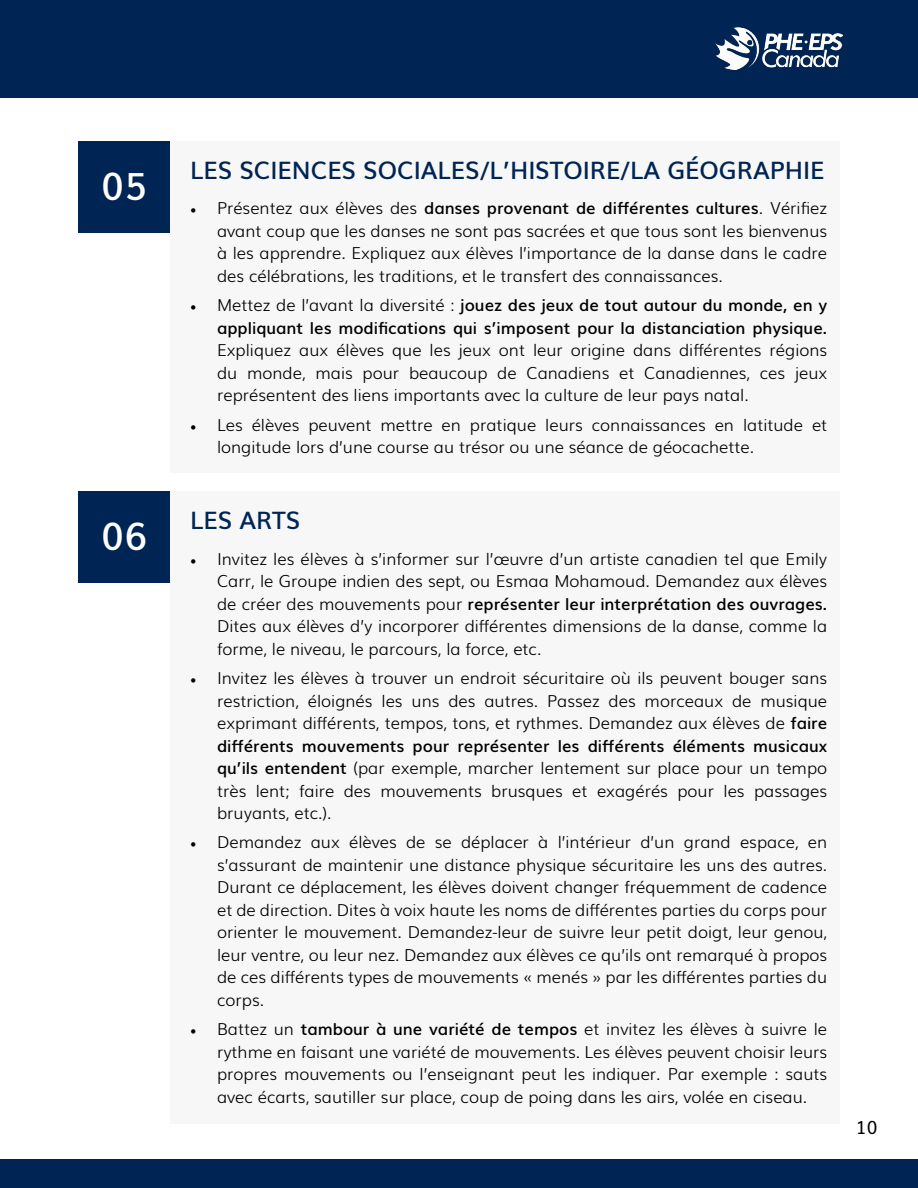
<style>
.page{position:relative;width:918px;height:1188px;background:#fff}
.page>*{position:absolute;margin:0;border:0;box-sizing:border-box;transform-origin:0 0}
.t1{font:600 37.5px "Muli";color:#fff}
.t2{font:600 24px "Muli";color:#002554}
.t3{font:18px "Muli";color:#000}
.t4{font:300 16.5px/22.5px "Muli";color:#000;text-align:justify}
.t5{font:600 16.5px/22.5px "Muli";color:#000;text-align:right}
.s1{font-family:"Minion Pro";font-weight:400}
.s2{font-weight:600}
.s3{font-weight:300}
</style>
<div class="page">
<div style="left:0;top:1160px;width:918px;height:28px;background:#002554"></div>
<div style="left:0;top:0;width:918px;height:97px;background:#002554"></div>
<img style="left:715px;top:28px;width:127px;height:42px">
<div style="left:78px;top:141px;width:92px;height:92px;background:#002554"></div>
<div style="left:170px;top:141px;width:670px;height:331px;background:#f7f7f7"></div>
<div style="left:78px;top:491px;width:92px;height:92px;background:#002554"></div>
<div style="left:170px;top:491px;width:670px;height:632px;background:#f7f7f7"></div>
<h1 class="t1" style="left:101px;top:156px;width:47px">05</h1>
<h1 class="t1" style="left:101px;top:506px;width:47px">06</h1>
<h2 class="t2" style="left:190px;top:150px;width:636px">LES SCIENCES SOCIALES/L’HISTOIRE/LA GÉOGRAPHIE</h2>
<p class="t4" style="left:217px;top:196px;width:612px;text-indent:-27px"><span class="s1">•</span> Présentez aux élèves des <span class="s2">danses provenant de différentes cultures</span>. Vérifiez avant coup que les danses ne sont pas sacrées et que tous sont les bienvenus à les apprendre. Expliquez aux élèves l’importance de la danse dans le cadre des célébrations, les traditions, et le transfert des connaissances.</p>
<p class="t5" style="left:190px;top:293px;width:639px"><span class="s1">•</span> <span class="s3">Mettez de l’avant la diversité :</span> jouez des jeux de tout autour du monde, en y appliquant les modifications qui s’imposent pour la distanciation physique.</p>
<p class="t4" style="left:217px;top:338px;width:612px">Expliquez aux élèves que les jeux ont leur origine dans différentes régions du monde, mais pour beaucoup de Canadiens et Canadiennes, ces jeux représentent des liens importants avec la culture de leur pays natal.</p>
<p class="t4" style="left:217px;top:412px;width:612px;text-indent:-27px"><span class="s1">•</span> Les élèves peuvent mettre en pratique leurs connaissances en latitude et longitude lors d’une course au trésor ou une séance de géocachette.</p>
<h2 class="t2" style="left:190px;top:501px;width:112px">LES ARTS</h2>
<p class="t4" style="left:217px;top:546px;width:612px;text-indent:-27px"><span class="s1">•</span> Invitez les élèves à s’informer sur l’œuvre d’un artiste canadien tel que Emily Carr, le Groupe indien des sept, ou Esmaa Mohamoud. Demandez aux élèves de créer des mouvements pour <span class="s2">représenter leur interprétation des ouvrages.<br></span>Dites aux élèves d’y incorporer différentes dimensions de la danse, comme la forme, le niveau, le parcours, la force, etc.</p>
<p class="t4" style="left:217px;top:666px;width:612px;text-indent:-27px"><span class="s1">•</span> Invitez les élèves à trouver un endroit sécuritaire où ils peuvent bouger sans restriction, éloignés les uns des autres. Passez des morceaux de musique exprimant différents, tempos, tons, et rythmes. Demandez aux élèves de <span class="s2">faire différents mouvements pour représenter les différents éléments musicaux qu’ils entendent</span> (par exemple, marcher lentement sur place pour un tempo très lent; faire des mouvements brusques et exagérés pour les passages bruyants, etc.).</p>
<p class="t4" style="left:217px;top:830px;width:612px;text-indent:-27px"><span class="s1">•</span> Demandez aux élèves de se déplacer à l’intérieur d’un grand espace, en s’assurant de maintenir une distance physique sécuritaire les uns des autres.<br>Durant ce déplacement, les élèves doivent changer fréquemment de cadence et de direction. Dites à voix haute les noms de différentes parties du corps pour orienter le mouvement. Demandez-leur de suivre leur petit doigt, leur genou, leur ventre, ou leur nez. Demandez aux élèves ce qu’ils ont remarqué à propos de ces différents types de mouvements « menés » par les différentes parties du corps.</p>
<p class="t4" style="left:217px;top:1017px;width:612px;text-indent:-27px"><span class="s1">•</span> Battez un <span class="s2">tambour à une variété de tempos</span> et invitez les élèves à suivre le rythme en faisant une variété de mouvements. Les élèves peuvent choisir leurs propres mouvements ou l’enseignant peut les indiquer. Par exemple : sauts avec écarts, sautiller sur place, coup de poing dans les airs, volée en ciseau.</p>
<p class="t3" style="left:856px;top:1112px;width:23px">10</p>
</div>
